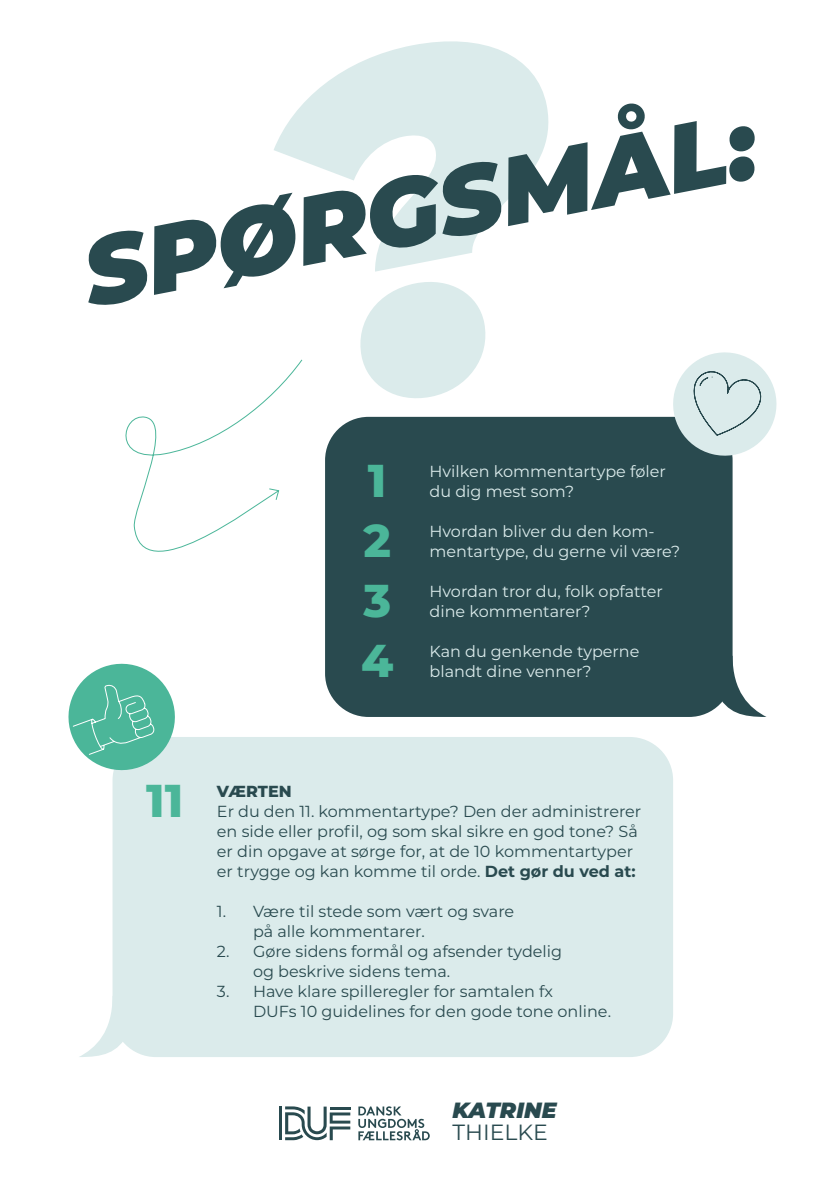
<style>
.page{position:relative;width:840px;height:1191px;background:#fff}
.page>*{position:absolute;margin:0;border:0;box-sizing:border-box;transform-origin:0 0}
.t1{font:italic 900 96px "Montserrat";color:#294a4f}
.t2{font:800 46px/60px "Montserrat";color:#4bb699}
.t3{font:italic 900 22px "Montserrat";color:#294a4f}
.t4{font:22px "Montserrat";color:#294a4f}
.t5{font:16px/20px "Montserrat";color:#294a4f}
.t6{font:16px/20px "Montserrat";color:#dbebeb}
.t7{font:800 16px "Montserrat";color:#294a4f}
.s1{font-weight:700}
</style>
<div class="page">
<div style="left:325px;top:417px;width:407px;height:300px;background:#294a4f;border-radius:43px"></div>
<div style="left:112px;top:737px;width:560px;height:320px;background:#dbebeb;border-radius:43px"></div>
<svg style="left:707px;top:655px;width:59px;height:62px"></svg>
<svg style="left:79px;top:995px;width:58px;height:62px"></svg>
<svg style="left:68px;top:663px;width:107px;height:114px"></svg>
<svg style="left:667px;top:352px;width:110px;height:109px"></svg>
<svg style="left:125px;top:405px;width:143px;height:147px"></svg>
<svg style="left:268px;top:488px;width:12px;height:12px"></svg>
<svg style="left:358px;top:1106px;width:71px;height:34px"></svg>
<hr style="left:279px;top:1106px;width:3px;height:34px;background:#294a4f">
<svg style="left:285px;top:1106px;width:65px;height:34px"></svg>
<h1 class="t1" style="left:71px;top:202px;width:683px;rotate:-11deg">SPØRGSMÅL:</h1>
<h2 class="t2" style="left:361px;top:448px;width:34px">1<br>2<br>3<br>4</h2>
<p class="t6" style="left:429px;top:460px;width:238px">Hvilken kommentartype føler du dig mest som?</p>
<p class="t6" style="left:429px;top:520px;width:252px">Hvordan bliver du den kom&shy;mentartype, du gerne vil være?</p>
<p class="t6" style="left:429px;top:580px;width:235px">Hvordan tror du, folk opfatter dine kommentarer?</p>
<p class="t6" style="left:429px;top:640px;width:211px">Kan du genkende typerne blandt dine venner?</p>
<h2 class="t2" style="left:146px;top:768px;width:39px">11</h2>
<p class="t7" style="left:217px;top:779px;width:76px">VÆRTEN</p>
<p class="t5" style="left:217px;top:800px;width:425px">Er du den 11. kommentartype? Den der administrerer en side eller profil, og som skal sikre en god tone? Så er din opgave at sørge for, at de 10 kommentartyper er trygge og kan komme til orde. <span class="s1">Det gør du ved at:</span></p>
<p class="t5" style="left:253px;top:900px;width:262px;text-indent:-36px">1. Være til stede som vært og svare på alle kommentarer.</p>
<p class="t5" style="left:253px;top:940px;width:310px;text-indent:-36px">2. Gøre sidens formål og afsender tydelig og beskrive sidens tema.</p>
<p class="t5" style="left:253px;top:980px;width:359px;text-indent:-36px">3. Have klare spilleregler for samtalen fx<br>DUFs 10 guidelines for den gode tone online.</p>
<h3 class="t3" style="left:452px;top:1094px;width:105px">KATRINE</h3>
<h3 class="t4" style="left:452px;top:1117px;width:97px">THIELKE</h3>
</div>
